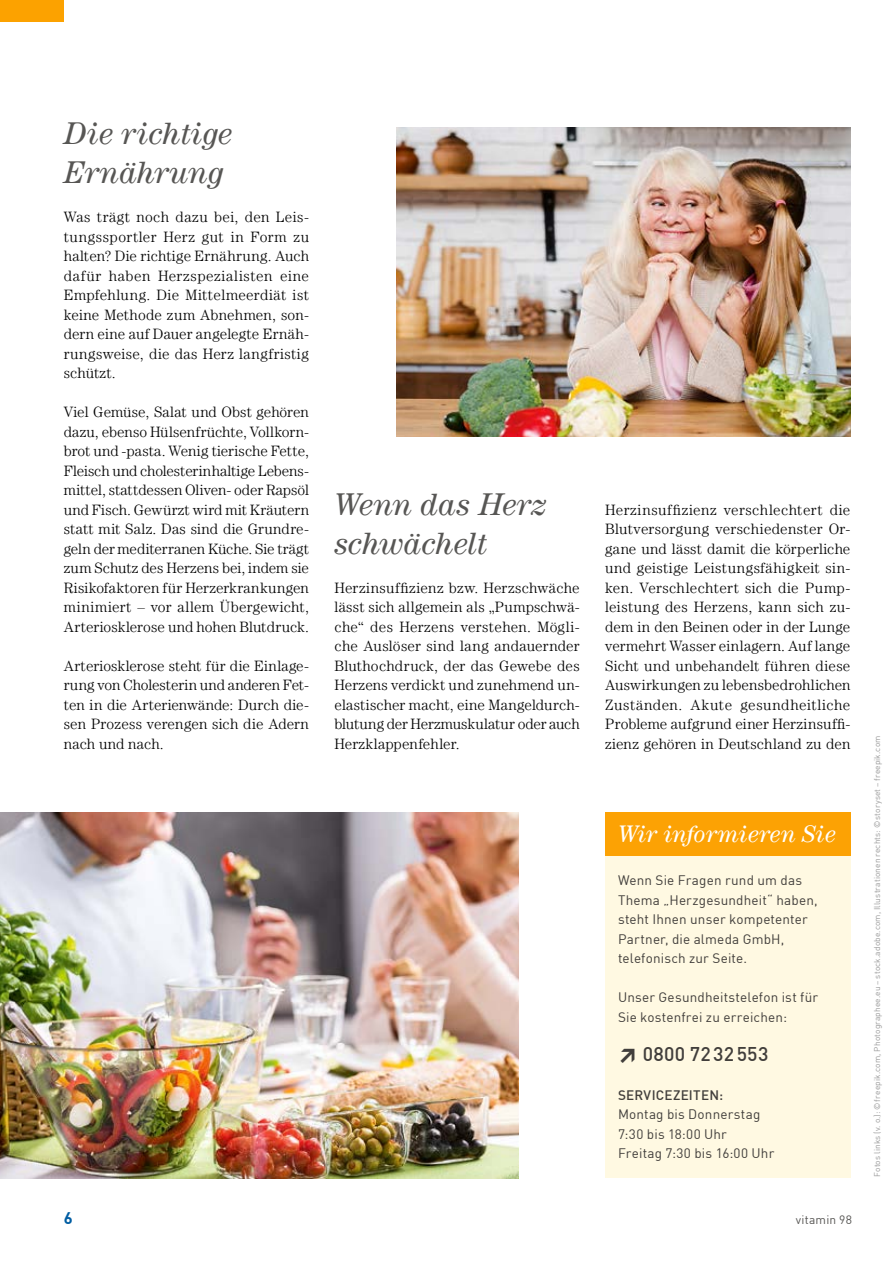
<style>
.page{position:relative;width:893px;height:1263px;background:#fff}
.page>*{position:absolute;margin:0;border:0;box-sizing:border-box;transform-origin:0 0}
.Inhalt_H3-_Überschrift_2_Ebene_21pt{font:italic 31.5px/39px "Century LT";letter-spacing:.005em;color:#575654}
.Inhalt_H3-_Info-Ueberschrift_16pt{font:italic 24px "Century LT";color:#fff}
.Inhalt_p-_Info-klein_Flattersatz_9pt{font:500 19.5px "DIN";letter-spacing:.015em;color:#413e3b}
.t1{font:700 16.5px "DIN";color:#005da2}
.Inhalt_p-Fließtext_10pt{font:300 15px/19.5px "Century LT";letter-spacing:.005em;color:#000;text-align:justify}
.Inhalt_p-_Info-klein_Fließtext_9_pt{font:13.5px/19.5px "DIN";letter-spacing:.015em;color:#413e3b}
.Inhalt_p-_Info-klein_Flattersatz_9pt-2{font:13.5px/19.5px "DIN";letter-spacing:.01em;color:#413e3b}
.t2{font:12px "DIN";letter-spacing:.02em;color:#575654}
.t3{font:8.25px "DIN";letter-spacing:.02em;color:#989898}
.s1{font-weight:900}
.s2{font-weight:500}
</style>
<div class="page">
<div style="left:605px;top:812px;width:245px;height:366px;background:#fff9e2"></div>
<div style="left:605px;top:812px;width:245px;height:44px;background:#fca204"></div>
<img style="left:396px;top:128px;width:454px;height:309px">
<img style="left:0;top:812px;width:519px;height:367px">
<div style="left:0;top:0;width:64px;height:21px;background:#fca200"></div>
<h3 class="Inhalt_H3-_Überschrift_2_Ebene_21pt" style="left:64px;top:114px;width:170px">Die richtige<br>Ernährung</h3>
<p class="Inhalt_p-Fließtext_10pt" style="left:64px;top:207px;width:247px">Was trägt noch dazu bei, den Leis&shy;tungssportler Herz gut in Form zu halten? Die richtige Ernährung. Auch dafür haben Herzspezialisten eine Empfehlung. Die Mittelmeerdiät ist keine Methode zum Abnehmen, son&shy;dern eine auf Dauer angelegte Ernäh&shy;rungsweise, die das Herz langfristig schützt.</p>
<p class="Inhalt_p-Fließtext_10pt" style="left:64px;top:402px;width:247px">Viel Gemüse, Salat und Obst gehören dazu, ebenso Hülsenfrüchte, Vollkorn&shy;brot und -pasta. Wenig tierische Fette, Fleisch und cholesterinhaltige Lebens&shy;mittel, stattdessen Oliven- oder Rapsöl und Fisch. Gewürzt wird mit Kräutern statt mit Salz. Das sind die Grundre&shy;geln der mediterranen Küche. Sie trägt zum Schutz des Herzens bei, indem sie Risikofaktoren für Herzerkrankungen minimiert – vor allem Übergewicht, Arteriosklerose und hohen Blutdruck.</p>
<p class="Inhalt_p-Fließtext_10pt" style="left:64px;top:656px;width:247px">Arteriosklerose steht für die Einlage&shy;rung von Cholesterin und anderen Fet&shy;ten in die Arterienwände: Durch die&shy;sen Prozess verengen sich die Adern nach und nach.</p>
<h3 class="Inhalt_H3-_Überschrift_2_Ebene_21pt" style="left:334px;top:484px;width:214px">Wenn das Herz schwächelt</h3>
<p class="Inhalt_p-Fließtext_10pt" style="left:334px;top:578px;width:247px">Herzinsuffizienz bzw. Herzschwäche lässt sich allgemein als „Pumpschwä&shy;che“ des Herzens verstehen. Mögli&shy;che Auslöser sind lang andauernder Bluthochdruck, der das Gewebe des Herzens verdickt und zunehmend un&shy;elastischer macht, eine Mangeldurch&shy;blutung der Herzmuskulatur oder auch Herzklappenfehler.</p>
<p class="Inhalt_p-Fließtext_10pt" style="left:605px;top:500px;width:247px">Herzinsuffizienz verschlechtert die Blutversorgung verschiedenster Or&shy;gane und lässt damit die körperliche und geistige Leistungsfähigkeit sin&shy;ken. Verschlechtert sich die Pump&shy;leistung des Herzens, kann sich zu&shy;dem in den Beinen oder in der Lunge vermehrt Wasser einlagern. Auf lange Sicht und unbehandelt führen diese Auswirkungen zu lebensbedrohlichen Zuständen. Akute gesundheitliche Probleme aufgrund einer Herzinsuffi&shy;zienz gehören in Deutschland zu den</p>
<h3 class="Inhalt_H3-_Info-Ueberschrift_16pt" style="left:618px;top:820px;width:219px">Wir informieren Sie</h3>
<p class="Inhalt_p-_Info-klein_Flattersatz_9pt-2" style="left:618px;top:872px;width:201px">Wenn Sie Fragen rund um das<br>Thema „Herzgesundheit“ haben, steht Ihnen unser kompetenter<br>Partner, die almeda GmbH, telefonisch zur Seite.</p>
<p class="Inhalt_p-_Info-klein_Fließtext_9_pt" style="left:618px;top:989px;width:202px">Unser Gesundheitstelefon ist für<br>Sie kostenfrei zu erreichen:</p>
<p class="Inhalt_p-_Info-klein_Flattersatz_9pt" style="left:618px;top:1045px;width:152px"><span class="s1">≥</span> 0800 7232553</p>
<p class="Inhalt_p-_Info-klein_Fließtext_9_pt" style="left:618px;top:1086px;width:158px"><span class="s2">SERVICEZEITEN:<br></span>Montag bis Donnerstag<br>7:30 bis 18:00 Uhr<br>Freitag 7:30 bis 16:00 Uhr</p>
<p class="t1" style="left:64px;top:1210px;width:10px">6</p>
<p class="t2" style="left:796px;top:1215px;width:58px">vitamin 98</p>
<p class="t3" style="left:874px;top:1177px;width:443px;rotate:-90deg">Fotos links (v. o.): ©freepik.com, Photographee.eu – stock.adobe.com, Illustrationen rechts: ©storyset – freepik.com</p>
</div>
